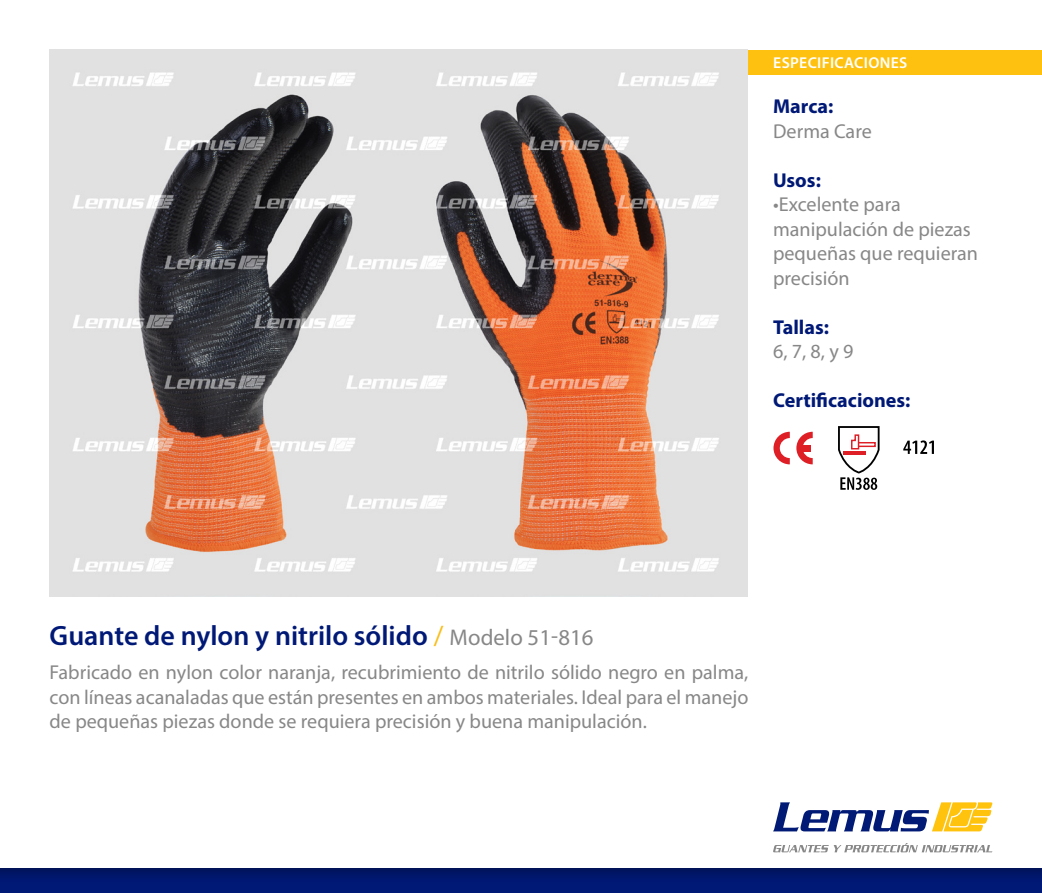
<style>
.page{position:relative;width:1042px;height:893px;background:#fff}
.page>*{position:absolute;margin:0;border:0;box-sizing:border-box;transform-origin:0 0}
.t1{font:600 28px "Myriad Pro";color:#001976}
.t2{font:20.12px/24.5px "Myriad Pro";color:#878787}
.t3{font:700 20.12px "Myriad Pro";color:#001976}
.t4{font:600 15.75px "Myriad Pro";letter-spacing:.02em;color:#fff}
.s1{font-weight:400;color:#fabe19}
.s2{font-weight:400;font-size:22.75px;color:#878787}
</style>
<div class="page">
<img style="left:50px;top:50px;width:697px;height:546px">
<img style="left:0;top:868px;width:1042px;height:25px">
<div style="left:748px;top:50px;width:294px;height:24px;background:#ffc10f"></div>
<svg style="left:773px;top:802px;width:219px;height:29px"></svg>
<svg style="left:773px;top:843px;width:219px;height:9px"></svg>
<svg style="left:773px;top:432px;width:17px;height:32px"></svg>
<svg style="left:796px;top:432px;width:17px;height:32px"></svg>
<div style="left:800px;top:445px;width:11px;height:6px;background:#de1f26"></div>
<svg style="left:838px;top:426px;width:42px;height:64px"></svg>
<svg style="left:903px;top:440px;width:31px;height:14px"></svg>
<p class="t4" style="left:773px;top:53px;width:136px">ESPECIFICACIONES</p>
<p class="t3" style="left:773px;top:93px;width:62px">Marca:</p>
<p class="t2" style="left:773px;top:118px;width:100px">Derma Care</p>
<p class="t3" style="left:773px;top:167px;width:49px">Usos:</p>
<p class="t2" style="left:773px;top:192px;width:206px">•Excelente para manipulación de piezas pequeñas que requieran precisión</p>
<p class="t3" style="left:773px;top:314px;width:57px">Tallas:</p>
<p class="t2" style="left:773px;top:339px;width:82px">6, 7, 8, y 9</p>
<p class="t3" style="left:773px;top:387px;width:139px">Certificaciones:</p>
<h1 class="t1" style="left:50px;top:617px;width:545px">Guante de nylon y nitrilo sólido <span class="s1">/</span> <span class="s2">Modelo 51-816</span></h1>
<p class="t2" style="left:50px;top:660px;width:700px;text-align:justify">Fabricado en nylon color naranja, recubrimiento de nitrilo sólido negro en palma, con líneas acanaladas que están presentes en ambos materiales. Ideal para el manejo de pequeñas piezas donde se requiera precisión y buena manipulación.</p>
</div>
